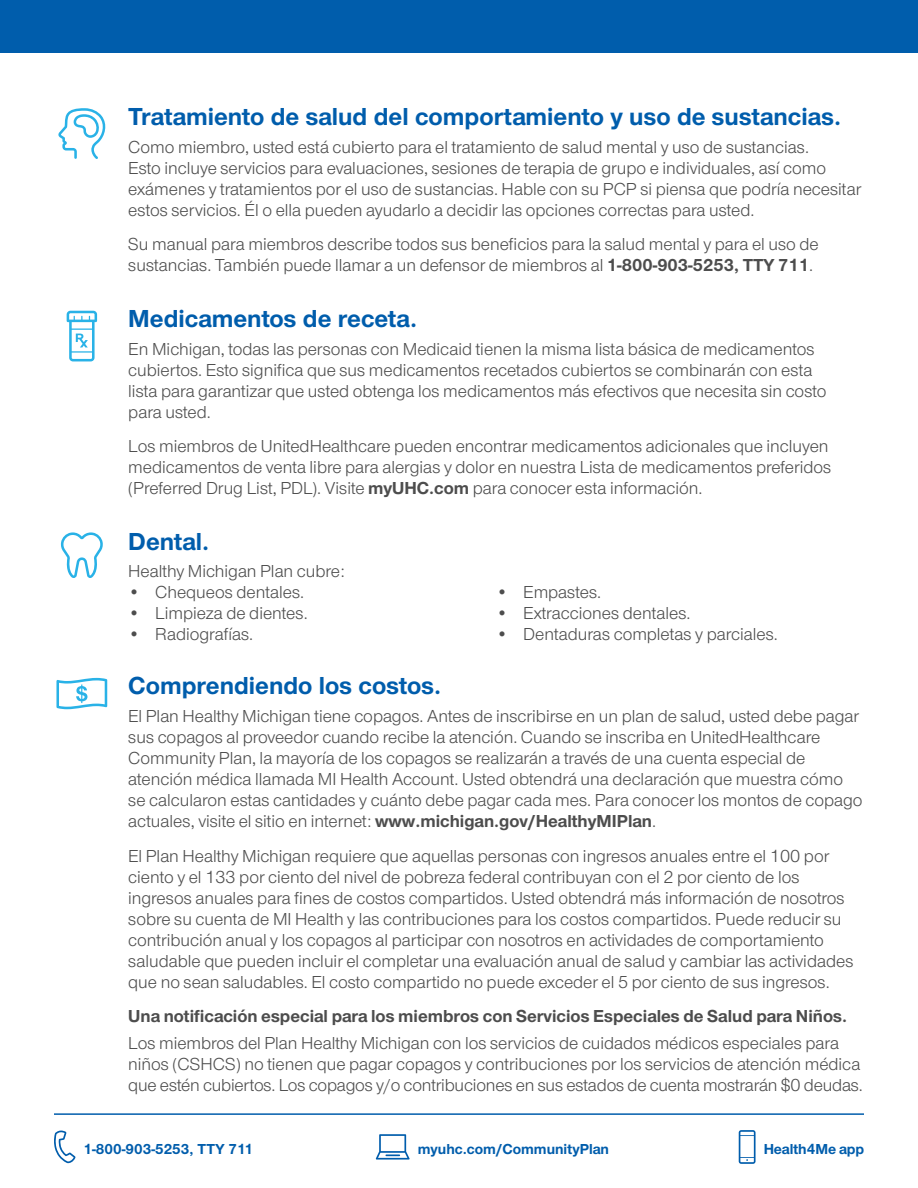
<style>
.page{position:relative;width:918px;height:1188px;background:#fff}
.page>*{position:absolute;margin:0;border:0;box-sizing:border-box;transform-origin:0 0}
.subhead___GSG___Base{font:700 25.5px "UHC Sans";color:#005dac}
.subhead_after_bullet{font:700 25.5px "UHC Sans";color:#005dac}
.Body___DkGray_-_SP{font:18px/21px "UHC Sans";color:#4d4d4d}
.Body___DkGray_-_SP-2{font:700 18px "UHC Sans";color:#4d4d4d}
.Body_BEFORE_bullets{font:18px "UHC Sans";color:#4d4d4d}
.t1{font:700 15px "UHC Sans";color:#005dac}
.s1{font-weight:700}
</style>
<div class="page">
<div style="left:0;top:0;width:918px;height:53px;background:#005dac"></div>
<hr style="left:54px;top:1113px;width:810px;height:2px;background:#005dac">
<svg style="left:54px;top:1131px;width:22px;height:32px"></svg>
<svg style="left:739px;top:1130px;width:17px;height:34px"></svg>
<svg style="left:376px;top:1134px;width:34px;height:26px"></svg>
<svg style="left:67px;top:311px;width:30px;height:50px"></svg>
<svg style="left:58px;top:108px;width:48px;height:51px"></svg>
<svg style="left:56px;top:678px;width:51px;height:31px"></svg>
<svg style="left:61px;top:532px;width:42px;height:46px"></svg>
<p class="subhead___GSG___Base" style="left:128px;top:99px;width:714px">Tratamiento de salud del comportamiento y uso de sustancias.</p>
<p class="Body___DkGray_-_SP" style="left:128px;top:136px;width:734px">Como miembro, usted está cubierto para el tratamiento de salud mental y uso de sustancias.<br>Esto incluye servicios para evaluaciones, sesiones de terapia de grupo e individuales, así como exámenes y tratamientos por el uso de sustancias. Hable con su PCP si piensa que podría necesitar estos servicios. Él o ella pueden ayudarlo a decidir las opciones correctas para usted.</p>
<p class="Body___DkGray_-_SP" style="left:128px;top:233px;width:692px">Su manual para miembros describe todos sus beneficios para la salud mental y para el uso de sustancias. También puede llamar a un defensor de miembros al <span class="s1">1-800-903-5253, TTY 711</span>.</p>
<p class="subhead___GSG___Base" style="left:128px;top:301px;width:291px">Medicamentos de receta.</p>
<p class="Body___DkGray_-_SP" style="left:128px;top:337px;width:700px">En Michigan, todas las personas con Medicaid tienen la misma lista básica de medicamentos cubiertos. Esto significa que sus medicamentos recetados cubiertos se combinarán con esta lista para garantizar que usted obtenga los medicamentos más efectivos que necesita sin costo para usted.</p>
<p class="Body___DkGray_-_SP" style="left:128px;top:435px;width:704px">Los miembros de UnitedHealthcare pueden encontrar medicamentos adicionales que incluyen medicamentos de venta libre para alergias y dolor en nuestra Lista de medicamentos preferidos (Preferred Drug List, PDL). Visite <span class="s1">myUHC.com</span> para conocer esta información.</p>
<p class="subhead___GSG___Base" style="left:128px;top:524px;width:82px">Dental.</p>
<p class="Body_BEFORE_bullets" style="left:128px;top:560px;width:218px">Healthy Michigan Plan cubre:</p>
<p class="Body___DkGray_-_SP" style="left:128px;top:581px;width:177px">• Chequeos dentales.</p>
<p class="Body___DkGray_-_SP" style="left:128px;top:602px;width:181px">• Limpieza de dientes.</p>
<p class="Body___DkGray_-_SP" style="left:128px;top:623px;width:126px">• Radiografías.</p>
<p class="Body___DkGray_-_SP" style="left:496px;top:581px;width:107px">• Empastes.</p>
<p class="Body___DkGray_-_SP" style="left:496px;top:602px;width:196px">• Extracciones dentales.</p>
<p class="Body___DkGray_-_SP" style="left:496px;top:623px;width:283px">• Dentaduras completas y parciales.</p>
<p class="subhead_after_bullet" style="left:128px;top:669px;width:314px">Comprendiendo los costos.</p>
<p class="Body___DkGray_-_SP" style="left:128px;top:705px;width:736px">El Plan Healthy Michigan tiene copagos. Antes de inscribirse en un plan de salud, usted debe pagar sus copagos al proveedor cuando recibe la atención. Cuando se inscriba en UnitedHealthcare Community Plan, la mayoría de los copagos se realizarán a través de una cuenta especial de atención médica llamada MI Health Account. Usted obtendrá una declaración que muestra cómo se calcularon estas cantidades y cuánto debe pagar cada mes. Para conocer los montos de copago actuales, visite el sitio en internet: <span class="s1">www.michigan.gov/HealthyMIPlan</span>.</p>
<p class="Body___DkGray_-_SP" style="left:128px;top:845px;width:727px">El Plan Healthy Michigan requiere que aquellas personas con ingresos anuales entre el 100 por ciento y el 133 por ciento del nivel de pobreza federal contribuyan con el 2 por ciento de los ingresos anuales para fines de costos compartidos. Usted obtendrá más información de nosotros sobre su cuenta de MI Health y las contribuciones para los costos compartidos. Puede reducir su contribución anual y los copagos al participar con nosotros en actividades de comportamiento saludable que pueden incluir el completar una evaluación anual de salud y cambiar las actividades que no sean saludables. El costo compartido no puede exceder el 5 por ciento de sus ingresos.</p>
<p class="Body___DkGray_-_SP-2" style="left:128px;top:1004px;width:720px">Una notificación especial para los miembros con Servicios Especiales de Salud para Niños.</p>
<p class="Body___DkGray_-_SP" style="left:128px;top:1032px;width:736px">Los miembros del Plan Healthy Michigan con los servicios de cuidados médicos especiales para niños (CSHCS) no tienen que pagar copagos y contribuciones por los servicios de atención médica que estén cubiertos. Los copagos y/o contribuciones en sus estados de cuenta mostrarán $0 deudas.</p>
<p class="t1" style="left:84px;top:1138px;width:171px">1-800-903-5253, TTY 711</p>
<p class="t1" style="left:418px;top:1138px;width:193px">myuhc.com/CommunityPlan</p>
<p class="t1" style="left:764px;top:1138px;width:102px">Health4Me app</p>
</div>
